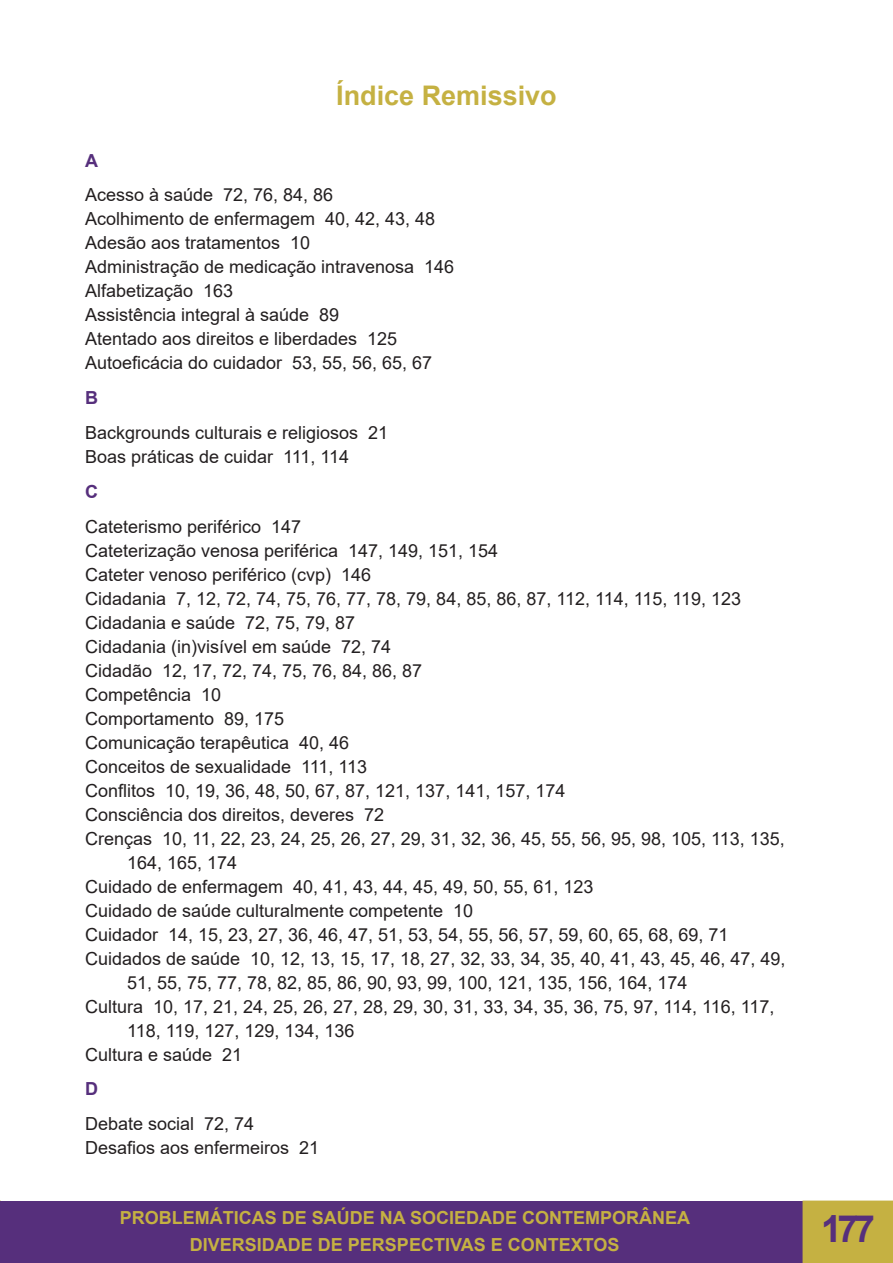
<style>
.page{position:relative;width:893px;height:1263px;background:#fff}
.page>*{position:absolute;margin:0;border:0;box-sizing:border-box;transform-origin:0 0}
.t1{font:700 37.5px "Arial";color:#562f7c}
.t2{font:700 27px "Arial";color:#c5b142}
.t3{font:18px/24px "Arial";color:#231f20}
.t4{font:700 18px/27px "Arial";color:#c5b142;text-align:center}
.t5{font:700 18px "Arial";color:#562f7c}
</style>
<div class="page">
<div style="left:0;top:1201px;width:810px;height:62px;background:#562f7c"></div>
<div style="left:802px;top:1200px;width:91px;height:63px;background:#c5b142;border:2px solid #c5b142"></div>
<p class="t2" style="left:336px;top:76px;width:222px">Índice Remissivo</p>
<p class="t5" style="left:85px;top:147px;width:14px">A</p>
<p class="t3" style="left:85px;top:183px;width:250px">Acesso à saúde 72, 76, 84, 86</p>
<p class="t3" style="left:85px;top:207px;width:352px">Acolhimento de enfermagem 40, 42, 43, 48</p>
<p class="t3" style="left:85px;top:231px;width:227px">Adesão aos tratamentos 10</p>
<p class="t3" style="left:85px;top:255px;width:371px">Administração de medicação intravenosa 146</p>
<p class="t3" style="left:85px;top:279px;width:150px">Alfabetização 163</p>
<p class="t3" style="left:85px;top:303px;width:256px">Assistência integral à saúde 89</p>
<p class="t3" style="left:85px;top:327px;width:314px">Atentado aos direitos e liberdades 125</p>
<p class="t3" style="left:85px;top:351px;width:349px">Autoeficácia do cuidador 53, 55, 56, 65, 67</p>
<p class="t5" style="left:85px;top:385px;width:14px">B</p>
<p class="t3" style="left:85px;top:420px;width:305px">Backgrounds culturais e religiosos 21</p>
<p class="t3" style="left:85px;top:444px;width:266px">Boas práticas de cuidar 111, 114</p>
<p class="t5" style="left:85px;top:479px;width:14px">C</p>
<p class="t3" style="left:85px;top:514px;width:218px">Cateterismo periférico 147</p>
<p class="t3" style="left:85px;top:538px;width:415px">Cateterização venosa periférica 147, 149, 151, 154</p>
<p class="t3" style="left:85px;top:562px;width:288px">Cateter venoso periférico (cvp) 146</p>
<p class="t3" style="left:85px;top:586px;width:658px">Cidadania 7, 12, 72, 74, 75, 76, 77, 78, 79, 84, 85, 86, 87, 112, 114, 115, 119, 123</p>
<p class="t3" style="left:85px;top:610px;width:272px">Cidadania e saúde 72, 75, 79, 87</p>
<p class="t3" style="left:85px;top:634px;width:308px">Cidadania (in)visível em saúde 72, 74</p>
<p class="t3" style="left:85px;top:658px;width:339px">Cidadão 12, 17, 72, 74, 75, 76, 84, 86, 87</p>
<p class="t3" style="left:85px;top:682px;width:138px">Competência 10</p>
<p class="t3" style="left:85px;top:706px;width:201px">Comportamento 89, 175</p>
<p class="t3" style="left:85px;top:730px;width:266px">Comunicação terapêutica 40, 46</p>
<p class="t3" style="left:85px;top:754px;width:284px">Conceitos de sexualidade 111, 113</p>
<p class="t3" style="left:85px;top:778px;width:482px">Conflitos 10, 19, 36, 48, 50, 67, 87, 121, 137, 141, 157, 174</p>
<p class="t3" style="left:85px;top:802px;width:301px">Consciência dos direitos, deveres 72</p>
<p class="t3" style="left:127px;top:826px;width:659px;text-indent:-42px">Crenças 10, 11, 22, 23, 24, 25, 26, 27, 29, 31, 32, 36, 45, 55, 56, 95, 98, 105, 113, 135,<br>164, 165, 174</p>
<p class="t3" style="left:85px;top:874px;width:510px">Cuidado de enfermagem 40, 41, 43, 44, 45, 49, 50, 55, 61, 123</p>
<p class="t3" style="left:85px;top:898px;width:390px">Cuidado de saúde culturalmente competente 10</p>
<p class="t3" style="left:85px;top:922px;width:645px">Cuidador 14, 15, 23, 27, 36, 46, 47, 51, 53, 54, 55, 56, 57, 59, 60, 65, 68, 69, 71</p>
<p class="t3" style="left:127px;top:946px;width:660px;text-indent:-42px">Cuidados de saúde 10, 12, 13, 15, 17, 18, 27, 32, 33, 34, 35, 40, 41, 43, 45, 46, 47, 49,<br>51, 55, 75, 77, 78, 82, 85, 86, 90, 93, 99, 100, 121, 135, 156, 164, 174</p>
<p class="t3" style="left:127px;top:994px;width:649px;text-indent:-42px">Cultura 10, 17, 21, 24, 25, 26, 27, 28, 29, 30, 31, 33, 34, 35, 36, 75, 97, 114, 116, 117,<br>118, 119, 127, 129, 134, 136</p>
<p class="t3" style="left:85px;top:1042px;width:159px">Cultura e saúde 21</p>
<p class="t5" style="left:85px;top:1076px;width:14px">D</p>
<p class="t3" style="left:85px;top:1112px;width:171px">Debate social 72, 74</p>
<p class="t3" style="left:85px;top:1136px;width:236px">Desafios aos enfermeiros 21</p>
<p class="t4" style="left:120px;top:1204px;width:572px">PROBLEMÁTICAS DE SAÚDE NA SOCIEDADE CONTEMPORÂNEA<br>DIVERSIDADE DE PERSPECTIVAS E CONTEXTOS</p>
<h1 class="t1" style="left:821px;top:1202px;width:55px">177</h1>
</div>
